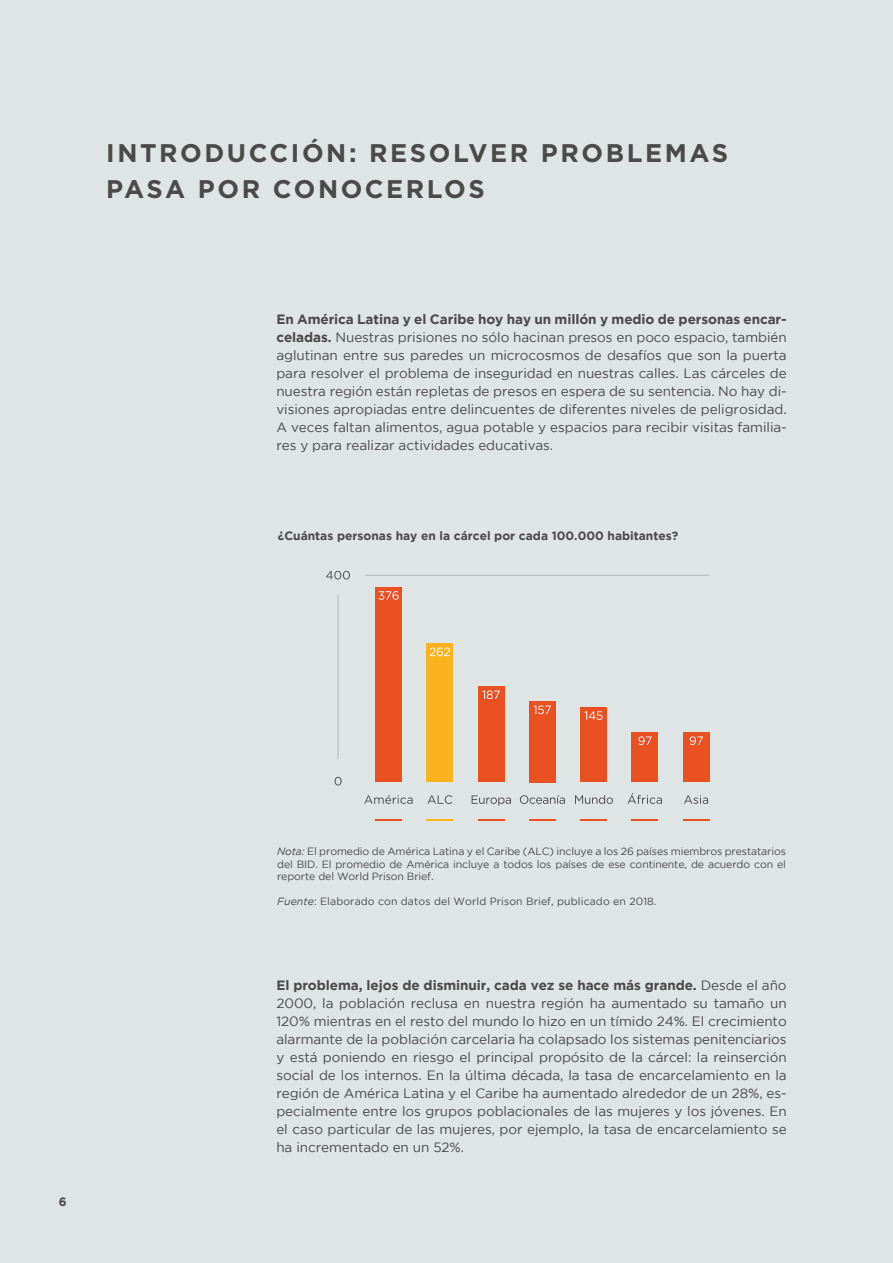
<style>
.page{position:relative;width:893px;height:1263px;background:#dfe4e4}
.page>*{position:absolute;margin:0;border:0;box-sizing:border-box;transform-origin:0 0}
.t1{font:700 25.5px/36px "Gotham";letter-spacing:.1em;color:#4a4a49}
.t2{font:13.5px/18px "Gotham";letter-spacing:-.005em;color:#4a4a49;text-align:justify}
.t3{font:700 12px "Gotham";color:#4a4a49}
.t4{font:10.5px/12.6px "Gotham";letter-spacing:.01em;color:#4a4a49;text-align:justify}
.s1{font-weight:700}
.s2{font-style:italic}
</style>
<div class="page">
<svg style="left:364px;top:795px;width:49px;height:9px"></svg>
<svg style="left:335px;top:777px;width:7px;height:8px"></svg>
<svg style="left:326px;top:571px;width:24px;height:8px"></svg>
<svg style="left:427px;top:795px;width:25px;height:9px"></svg>
<svg style="left:472px;top:795px;width:39px;height:11px"></svg>
<svg style="left:520px;top:795px;width:45px;height:9px"></svg>
<svg style="left:575px;top:795px;width:38px;height:9px"></svg>
<svg style="left:628px;top:793px;width:34px;height:11px"></svg>
<svg style="left:684px;top:795px;width:24px;height:9px"></svg>
<div style="left:375px;top:587px;width:27px;height:195px;background:#e95123"></div>
<div style="left:427px;top:643px;width:26px;height:139px;background:#fab31e"></div>
<div style="left:478px;top:686px;width:26px;height:96px;background:#e95123"></div>
<div style="left:529px;top:701px;width:27px;height:81px;background:#e95123"></div>
<div style="left:581px;top:708px;width:26px;height:74px;background:#e95123"></div>
<div style="left:632px;top:733px;width:26px;height:49px;background:#e95123"></div>
<div style="left:683px;top:733px;width:26px;height:49px;background:#e95123"></div>
<hr style="left:365px;top:575px;width:344px;height:1px;background:#b2bcbc">
<svg style="left:378px;top:591px;width:21px;height:9px"></svg>
<svg style="left:430px;top:647px;width:20px;height:9px"></svg>
<svg style="left:482px;top:690px;width:18px;height:9px"></svg>
<svg style="left:534px;top:705px;width:17px;height:9px"></svg>
<svg style="left:584px;top:711px;width:19px;height:9px"></svg>
<svg style="left:638px;top:736px;width:14px;height:9px"></svg>
<svg style="left:690px;top:736px;width:13px;height:9px"></svg>
<hr style="left:338px;top:595px;width:1px;height:164px;background:#b2bcbc">
<hr style="left:375px;top:819px;width:27px;height:2px;background:#e95123">
<hr style="left:427px;top:819px;width:26px;height:2px;background:#fab31e">
<hr style="left:478px;top:819px;width:26px;height:2px;background:#e95123">
<hr style="left:529px;top:819px;width:27px;height:2px;background:#e95123">
<hr style="left:581px;top:819px;width:26px;height:2px;background:#e95123">
<hr style="left:632px;top:819px;width:26px;height:2px;background:#e95123">
<hr style="left:683px;top:819px;width:26px;height:2px;background:#e95123">
<h1 class="t1" style="left:106px;top:135px;width:623px">INTRODUCCIÓN: RESOLVER PROBLEMAS<br>PASA POR CONOCERLOS</h1>
<p class="t2" style="left:276px;top:310px;width:512px"><span class="s1">En América Latina y el Caribe hoy hay un millón y medio de personas encar&shy;celadas.</span> Nuestras prisiones no sólo hacinan presos en poco espacio, también aglutinan entre sus paredes un microcosmos de desafíos que son la puerta para resolver el problema de inseguridad en nuestras calles. Las cárceles de nuestra región están repletas de presos en espera de su sentencia. No hay di&shy;visiones apropiadas entre delincuentes de diferentes niveles de peligrosidad.<br>A veces faltan alimentos, agua potable y espacios para recibir visitas familia&shy;res y para realizar actividades educativas.</p>
<p class="t3" style="left:278px;top:529px;width:402px">¿Cuántas personas hay en la cárcel por cada 100.000 habitantes?</p>
<p class="t3" style="left:59px;top:1195px;width:9px">6</p>
<p class="t4" style="left:277px;top:845px;width:510px"><span class="s2">Nota:</span> El promedio de América Latina y el Caribe (ALC) incluye a los 26 países miembros prestatarios del BID. El promedio de América incluye a todos los países de ese continente, de acuerdo con el reporte del World Prison Brief.</p>
<p class="t4" style="left:277px;top:895px;width:381px"><span class="s2">Fuente</span>: Elaborado con datos del World Prison Brief, publicado en 2018.</p>
<p class="t2" style="left:276px;top:976px;width:512px"><span class="s1">El problema, lejos de disminuir, cada vez se hace más grande.</span> Desde el año 2000, la población reclusa en nuestra región ha aumentado su tamaño un 120% mientras en el resto del mundo lo hizo en un tímido 24%. El crecimiento alarmante de la población carcelaria ha colapsado los sistemas penitenciarios y está poniendo en riesgo el principal propósito de la cárcel: la reinserción social de los internos. En la última década, la tasa de encarcelamiento en la región de América Latina y el Caribe ha aumentado alrededor de un 28%, es&shy;pecialmente entre los grupos poblacionales de las mujeres y los jóvenes. En el caso particular de las mujeres, por ejemplo, la tasa de encarcelamiento se ha incrementado en un 52%.</p>
</div>
